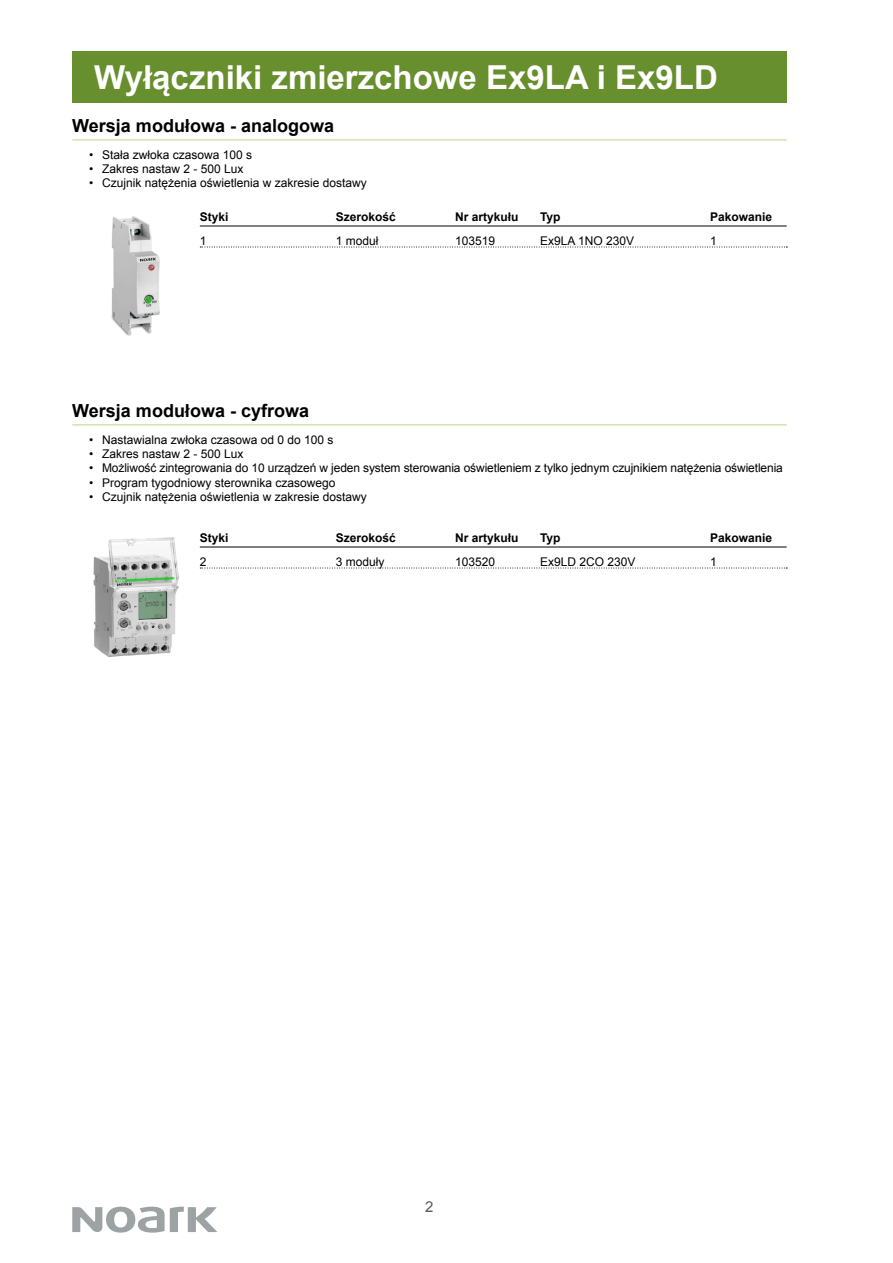
<style>
.page{position:relative;width:893px;height:1263px;background:#fff}
.page>*{position:absolute;margin:0;border:0;box-sizing:border-box;transform-origin:0 0}
.t1{font:700 33px "Arial";color:#fff}
.t2{font:700 18px "Arial";color:#000}
.t3{font:15px "Arial";color:#585b5e}
.t4{font:12px "Arial";color:#000}
.t5{font:700 12px "Arial";color:#000}
</style>
<div class="page">
<svg style="left:72px;top:1206px;width:145px;height:26px"></svg>
<div style="left:72px;top:51px;width:715px;height:51px;background:#688f2d"></div>
<svg style="left:200px;top:247px;width:587px;height:1px"></svg>
<img style="left:111px;top:216px;width:49px;height:120px">
<hr style="left:200px;top:226px;width:587px;height:1px;background:#000">
<hr style="left:72px;top:139px;width:715px;height:2px;background:#cfe5ae">
<svg style="left:200px;top:568px;width:587px;height:1px"></svg>
<img style="left:94px;top:538px;width:84px;height:119px">
<hr style="left:200px;top:547px;width:587px;height:1px;background:#000">
<hr style="left:72px;top:424px;width:715px;height:2px;background:#cfe5ae">
<h1 class="t1" style="left:94px;top:55px;width:625px">Wyłączniki zmierzchowe Ex9LA i Ex9LD</h1>
<h2 class="t2" style="left:72px;top:114px;width:263px">Wersja modułowa - analogowa</h2>
<p class="t4" style="left:89px;top:147px;width:164px">• Stała zwłoka czasowa 100 s</p>
<p class="t4" style="left:89px;top:161px;width:156px">• Zakres nastaw 2 - 500 Lux</p>
<p class="t4" style="left:89px;top:175px;width:279px">• Czujnik natężenia oświetlenia w zakresie dostawy</p>
<p class="t5" style="left:200px;top:209px;width:30px">Styki</p>
<p class="t5" style="left:336px;top:209px;width:62px">Szerokość</p>
<p class="t5" style="left:455px;top:209px;width:65px">Nr artykułu</p>
<p class="t5" style="left:540px;top:209px;width:22px">Typ</p>
<p class="t5" style="left:710px;top:209px;width:64px">Pakowanie</p>
<p class="t4" style="left:200px;top:232px;width:8px">1</p>
<p class="t4" style="left:336px;top:232px;width:44px">1 moduł</p>
<p class="t4" style="left:455px;top:232px;width:42px">103519</p>
<p class="t4" style="left:540px;top:232px;width:96px">Ex9LA 1NO 230V</p>
<p class="t4" style="left:710px;top:232px;width:8px">1</p>
<h2 class="t2" style="left:72px;top:399px;width:238px">Wersja modułowa - cyfrowa</h2>
<p class="t4" style="left:89px;top:431px;width:246px">• Nastawialna zwłoka czasowa od 0 do 100 s</p>
<p class="t4" style="left:89px;top:446px;width:156px">• Zakres nastaw 2 - 500 Lux</p>
<p class="t4" style="left:89px;top:460px;width:695px">• Możliwość zintegrowania do 10 urządzeń w jeden system sterowania oświetleniem z tylko jednym czujnikiem natężenia oświetlenia</p>
<p class="t4" style="left:89px;top:475px;width:248px">• Program tygodniowy sterownika czasowego</p>
<p class="t4" style="left:89px;top:489px;width:279px">• Czujnik natężenia oświetlenia w zakresie dostawy</p>
<p class="t5" style="left:200px;top:530px;width:30px">Styki</p>
<p class="t5" style="left:336px;top:530px;width:62px">Szerokość</p>
<p class="t5" style="left:455px;top:530px;width:65px">Nr artykułu</p>
<p class="t5" style="left:540px;top:530px;width:22px">Typ</p>
<p class="t5" style="left:710px;top:530px;width:64px">Pakowanie</p>
<p class="t4" style="left:200px;top:553px;width:8px">2</p>
<p class="t4" style="left:336px;top:553px;width:50px">3 moduły</p>
<p class="t4" style="left:455px;top:553px;width:42px">103520</p>
<p class="t4" style="left:540px;top:553px;width:97px">Ex9LD 2CO 230V</p>
<p class="t4" style="left:710px;top:553px;width:8px">1</p>
<p class="t3" style="left:425px;top:1197px;width:10px">2</p>
</div>
